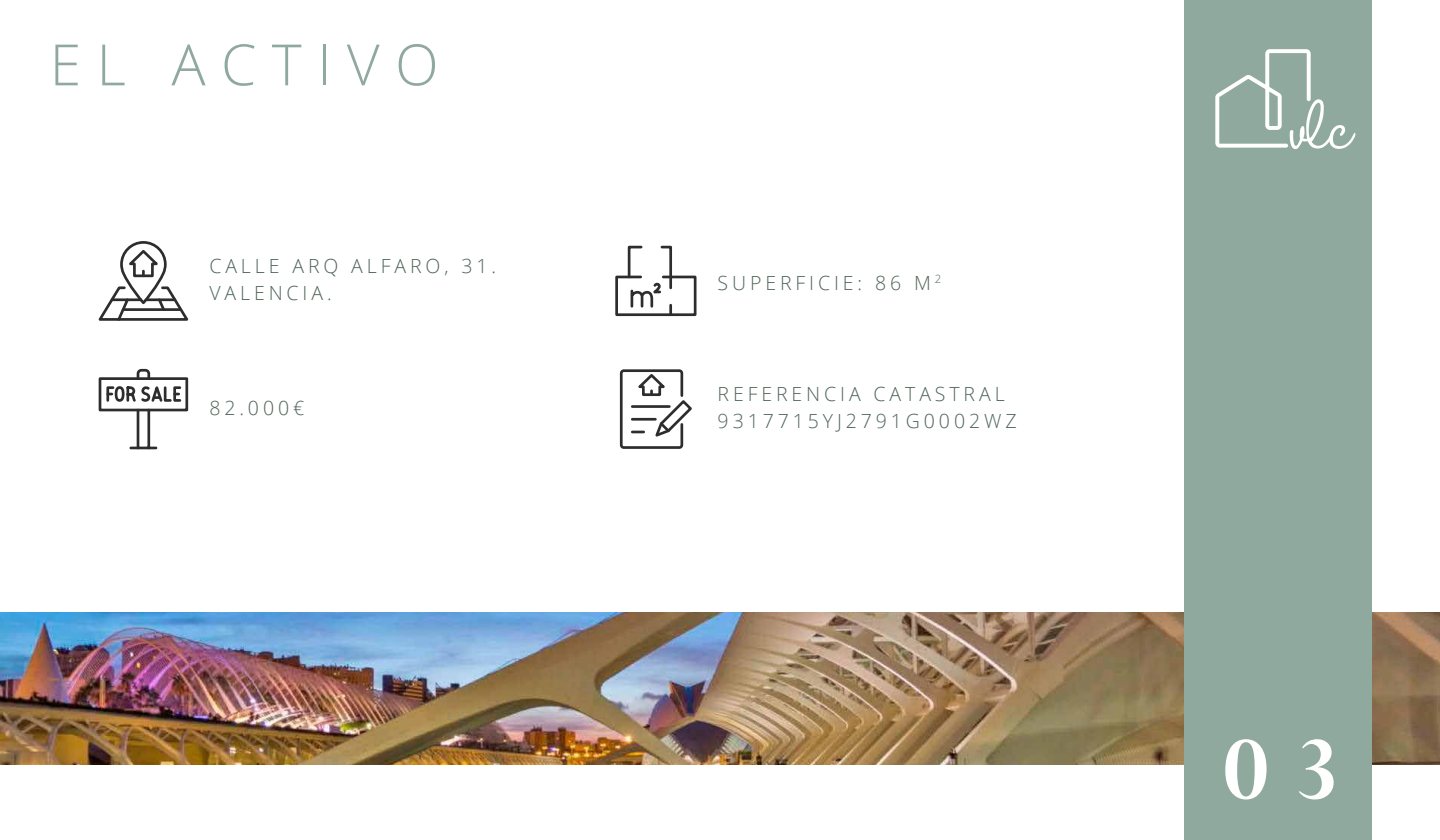
<style>
.page{position:relative;width:1440px;height:840px;background:#fff}
.page>*{position:absolute;margin:0;border:0;box-sizing:border-box;transform-origin:0 0}
.t1{font:700 97.95px "Perpetua";color:#fff}
.t2{font:300 57px "Open Sans";letter-spacing:.27em;color:#90a99f}
.t3{font:300 19.5px/27px "Open Sans";letter-spacing:.2em;color:#51665a}
</style>
<div class="page">
<img style="left:0;top:612px;width:1440px;height:153px">
<div style="left:1184px;top:0;width:187px;height:840px;background:#90a99f"></div>
<svg style="left:1215px;top:49px;width:140px;height:100px"></svg>
<svg style="left:98px;top:241px;width:91px;height:80px"></svg>
<svg style="left:615px;top:245px;width:82px;height:72px"></svg>
<svg style="left:619px;top:369px;width:73px;height:80px"></svg>
<svg style="left:98px;top:368px;width:91px;height:82px"></svg>
<h2 class="t2" style="left:50px;top:26px;width:390px">EL ACTIVO</h2>
<p class="t3" style="left:209px;top:252px;width:288px">CALLE ARQ ALFARO, 31.<br>VALENCIA.</p>
<p class="t3" style="left:209px;top:394px;width:96px">82.000€</p>
<p class="t3" style="left:718px;top:269px;width:225px">SUPERFICIE: 86 M <sup>2</sup></p>
<p class="t3" style="left:718px;top:380px;width:300px">REFERENCIA CATASTRAL<br>9317715YJ2791G0002WZ</p>
<h1 class="t1" style="left:1224px;top:708px;width:118px">0 3</h1>
</div>
